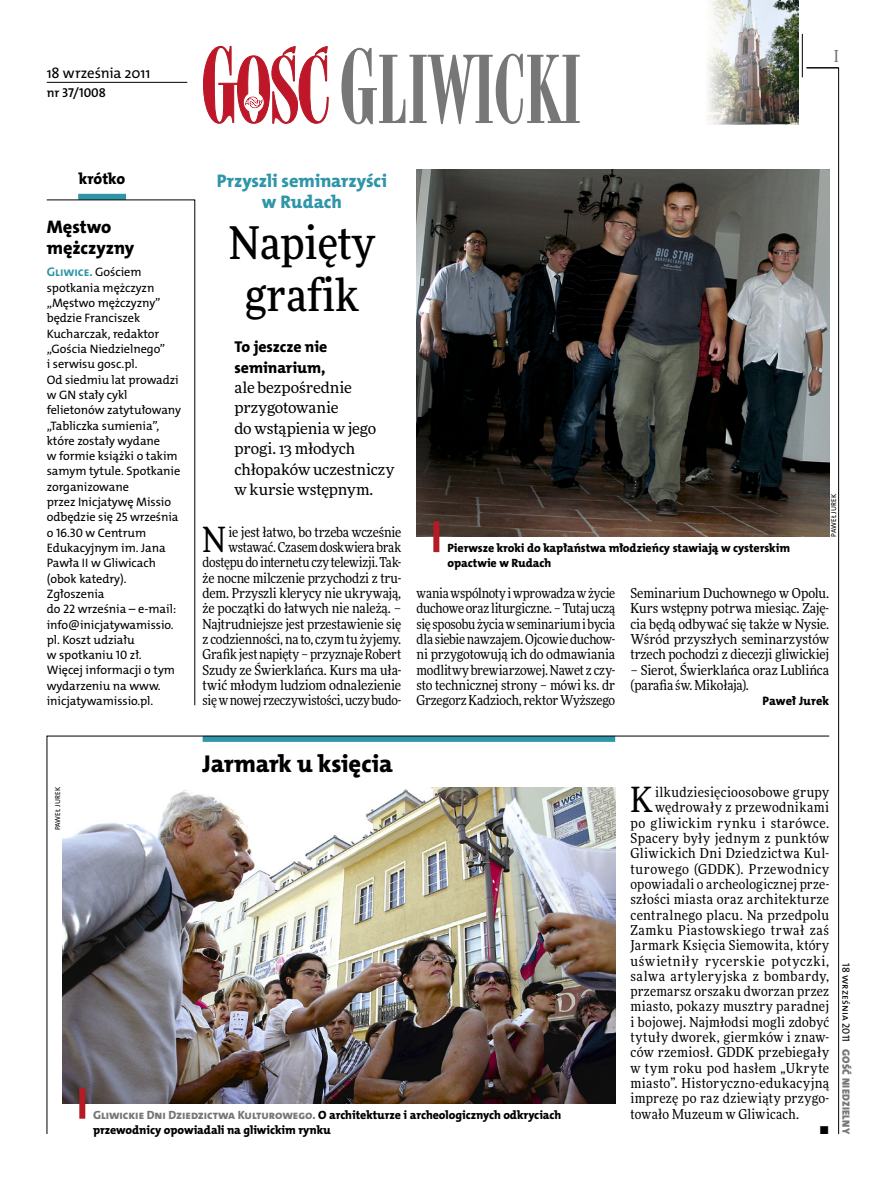
<style>
.page{position:relative;width:893px;height:1191px;background:#fff}
.page>*{position:absolute;margin:0;border:0;box-sizing:border-box;transform-origin:0 0}
.t1{font:500 45px/52.5px "Freeday Narrow";color:#000;text-align:center}
.t2{font:34.8px "Freeday Narrow News";color:#000}
.t3{font:24.45px "The Mix HP8 Ex Bld";letter-spacing:-.01em;color:#000}
.t4{font:18.3px/21.6px "The Mix HP8 Ex Bld";color:#2f95a8;text-align:center}
.t5{font:18.3px/21.6px "The Mix HP8 Ex Bld";color:#000}
.t6{font:500 16.5px "Freeday Narrow";color:#777778;scale:.9 1}
.t7{font:15.75px/20.4px "The Mix HP8 Ex Bld";letter-spacing:-.005em;color:#000}
.t8{font:15.45px/20.4px "Freeday News";letter-spacing:-.01em;color:#000}
.t9{font:14.85px "The Mix HP5 Plain";letter-spacing:-.015em;color:#000}
.t10{font:13.65px/15.3px "Freeday Narrow News";letter-spacing:.01em;color:#000;text-align:justify}
.t11{font:13.65px/15.3px "Freeday Narrow News";letter-spacing:-.015em;color:#000;text-align:right}
.t12{font:13.65px "Freeday Narrow News";letter-spacing:.03em;color:#000}
.t13{font:13.65px "Freeday Narrow News";letter-spacing:.04em;color:#000}
.t14{font:13.65px "Freeday Narrow News";letter-spacing:.05em;color:#000}
.t15{font:13.65px "Freeday Narrow News";letter-spacing:.035em;color:#000}
.t16{font:12.9px "The Mix HP6 Se Bld";letter-spacing:-.005em;color:#000}
.t17{font:12.6px "The Mix HP7 Bld";letter-spacing:-.005em;color:#2f95a8}
.t18{font:12.3px/15.3px "The Mix HP5 Plain";letter-spacing:-.005em;color:#000}
.t19{font:12.3px "The Mix HP8 Ex Bld";color:#000}
.t20{font:12px/15.3px "The Mix HP8 Ex Bld";letter-spacing:-.005em;color:#000}
.t21{font:10.5px "The Mix HP9 Blk";letter-spacing:.025em;color:#777778}
.t22{font:10.5px "The Mix HP5 Plain";color:#000}
.t23{font:7.2px "The Mix HP5 Plain";letter-spacing:.01em;color:#000}
.s1{font-family:"The Mix HP5 Plain";font-size:12.3px;color:#000}
.s2{color:#777778}
</style>
<div class="page">
<hr style="left:838px;top:68px;width:1px;height:1066px;background:#000">
<hr style="left:802px;top:34px;width:1px;height:43px;background:#000">
<svg style="left:47px;top:735px;width:783px;height:399px"></svg>
<hr style="left:806px;top:68px;width:33px;height:1px;background:#000">
<svg style="left:203px;top:46px;width:126px;height:78px"></svg>
<svg style="left:341px;top:48px;width:239px;height:76px"></svg>
<img style="left:707px;top:0;width:92px;height:124px">
<hr style="left:47px;top:82px;width:140px;height:1px;background:#000">
<img style="left:62px;top:787px;width:553px;height:316px">
<div style="left:79px;top:1088px;width:6px;height:30px;background:#b51b24"></div>
<img style="left:416px;top:169px;width:413px;height:368px">
<div style="left:433px;top:521px;width:6px;height:31px;background:#b51b24"></div>
<div style="left:78px;top:194px;width:48px;height:6px;background:#2f95a8"></div>
<svg style="left:46px;top:199px;width:149px;height:506px"></svg>
<p class="t9" style="left:47px;top:63px;width:105px">18 września 2011</p>
<p class="t16" style="left:47px;top:85px;width:61px">nr 37/1008</p>
<p class="t6" style="left:834px;top:46px;width:6px">I</p>
<p class="t7" style="left:79px;top:168px;width:48px">krótko</p>
<h3 class="t5" style="left:47px;top:216px;width:89px">Męstwo mężczyzny</h3>
<p class="t17" style="left:47px;top:264px;width:96px">Gliwice. <span class="s1">Gościem</span></p>
<p class="t18" style="left:47px;top:280px;width:136px">spotkania mężczyzn „Męstwo mężczyzny” będzie Franciszek<br>Kucharczak, redaktor „Gościa Niedzielnego”<br>i serwisu gosc.pl.<br>Od siedmiu lat prowadzi w GN stały cykl felietonów zatytułowany „Tabliczka sumienia”, które zostały wydane<br>w formie książki o takim samym tytule. Spotkanie zorganizowane<br>przez Inicjatywę Missio odbędzie się 25 września o 16.30 w Centrum<br>Edukacyjnym im. Jana<br>Pawła II w Gliwicach (obok katedry).<br>Zgłoszenia<br>do 22 września – e-mail: info@inicjatywamissio. pl. Koszt udziału<br>w spotkaniu 10 zł.<br>Więcej informacji o tym wydarzeniu na www. inicjatywamissio.pl.</p>
<h3 class="t4" style="left:217px;top:170px;width:171px">Przyszli seminarzyści w Rudach</h3>
<h1 class="t1" style="left:229px;top:216px;width:147px">Napięty grafik</h1>
<p class="t7" style="left:234px;top:337px;width:94px">To jeszcze nie seminarium,</p>
<p class="t8" style="left:234px;top:377px;width:161px">ale bezpośrednie przygotowanie<br>do wstąpienia w jego progi. 13 młodych chłopaków uczestniczy w kursie wstępnym.</p>
<p class="t11" style="left:203px;top:524px;width:200px">ie jest łatwo, bo trzeba wcześnie wstawać. Czasem doskwiera brak dostępu do internetu czy telewizji. Tak&shy;że nocne milczenie przychodzi z tru&shy;dem. Przyszli klerycy nie ukrywają, że początki do łatwych nie należą. – Najtrudniejsze jest przestawienie się z codzienności, na to, czym tu żyjemy.<br>Grafik jest napięty – przyznaje Robert Szudy ze Świerklańca. Kurs ma uła&shy;twić młodym ludziom odnalezienie się w nowej rzeczywistości, uczy budo-</p>
<h2 class="t2" style="left:203px;top:518px;width:25px">N</h2>
<p class="t20" style="left:448px;top:540px;width:344px">Pierwsze kroki do kapłaństwa młodzieńcy stawiają w cysterskim opactwie w Rudach</p>
<p class="t23" style="left:829px;top:537px;width:45px;rotate:-90deg">Paweł Jurek</p>
<p class="t10" style="left:417px;top:585px;width:200px">wania wspólnoty i wprowadza w życie duchowe oraz liturgiczne. – Tutaj uczą się sposobu życia w seminarium i bycia dla siebie nawzajem. Ojcowie duchow&shy;ni przygotowują ich do odmawiania modlitwy brewiarzowej. Nawet z czy&shy;sto technicznej strony – mówi ks. dr Grzegorz Kadzioch, rektor Wyższego</p>
<p class="t10" style="left:630px;top:585px;width:200px">Seminarium Duchownego w Opolu.<br>Kurs wstępny potrwa miesiąc. Zaję&shy;cia będą odbywać się także w Nysie.<br>Wśród przyszłych seminarzystów trzech pochodzi z diecezji gliwickiej</p>
<p class="t11" style="left:630px;top:662px;width:200px;text-align:left">– Sierot, Świerklańca oraz Lublińca (parafia św. Mikołaja).</p>
<p class="t19" style="left:763px;top:693px;width:68px">Paweł Jurek</p>
<h3 class="t3" style="left:203px;top:747px;width:192px">Jarmark u księcia</h3>
<p class="t23" style="left:53px;top:830px;width:45px;rotate:-90deg">Paweł Jurek</p>
<p class="t20" style="left:93px;top:1107px;width:470px"><span class="s2">Gliwickie Dni Dziedzictwa Kulturowego.</span> O architekturze i archeologicznych odkryciach przewodnicy opowiadali na gliwickim rynku</p>
<h2 class="t2" style="left:630px;top:778px;width:24px">K</h2>
<p class="t10" style="left:655px;top:784px;width:176px">ilkudziesięcioosobowe grupy</p>
<p class="t12" style="left:655px;top:799px;width:176px">wędrowały z przewodnikami</p>
<p class="t13" style="left:630px;top:814px;width:200px">po gliwickim rynku i starówce.</p>
<p class="t10" style="left:630px;top:830px;width:200px">Spacery były jednym z punktów</p>
<p class="t12" style="left:630px;top:845px;width:200px">Gliwickich Dni Dziedzictwa Kul-</p>
<p class="t12" style="left:630px;top:860px;width:200px">turowego (GDDK). Przewodnicy</p>
<p class="t10" style="left:630px;top:876px;width:200px">opowiadali o archeologicznej prze-</p>
<p class="t10" style="left:630px;top:891px;width:200px">szłości miasta oraz architekturze</p>
<p class="t10" style="left:630px;top:907px;width:200px">centralnego placu. Na przedpolu</p>
<p class="t13" style="left:630px;top:921px;width:200px">Zamku Piastowskiego trwał zaś</p>
<p class="t10" style="left:630px;top:937px;width:200px">Jarmark Księcia Siemowita, który</p>
<p class="t14" style="left:630px;top:952px;width:200px">uświetniły rycerskie potyczki,</p>
<p class="t13" style="left:630px;top:967px;width:200px">salwa artyleryjska z bombardy,</p>
<p class="t10" style="left:630px;top:983px;width:200px">przemarsz orszaku dworzan przez</p>
<p class="t12" style="left:630px;top:998px;width:200px">miasto, pokazy musztry paradnej</p>
<p class="t10" style="left:630px;top:1014px;width:200px">i bojowej. Najmłodsi mogli zdobyć</p>
<p class="t10" style="left:630px;top:1029px;width:200px">tytuły dworek, giermków i znaw-</p>
<p class="t10" style="left:630px;top:1044px;width:200px">ców rzemiosł. GDDK przebiegały</p>
<p class="t15" style="left:630px;top:1059px;width:200px">w tym roku pod hasłem „Ukryte</p>
<p class="t12" style="left:630px;top:1074px;width:200px">miasto”. Historyczno-edukacyjną</p>
<p class="t10" style="left:630px;top:1090px;width:200px">imprezę po raz dziewiąty przygo-</p>
<p class="t10" style="left:630px;top:1106px;width:170px">towało Muzeum w Gliwicach.</p>
<p class="t10" style="left:819px;top:1121px;width:11px">•</p>
<p class="t22" style="left:853px;top:962px;width:81px;rotate:90deg">18 września 2011</p>
<p class="t21" style="left:853px;top:1049px;width:86px;rotate:90deg">Gość Niedzielny</p>
</div>
